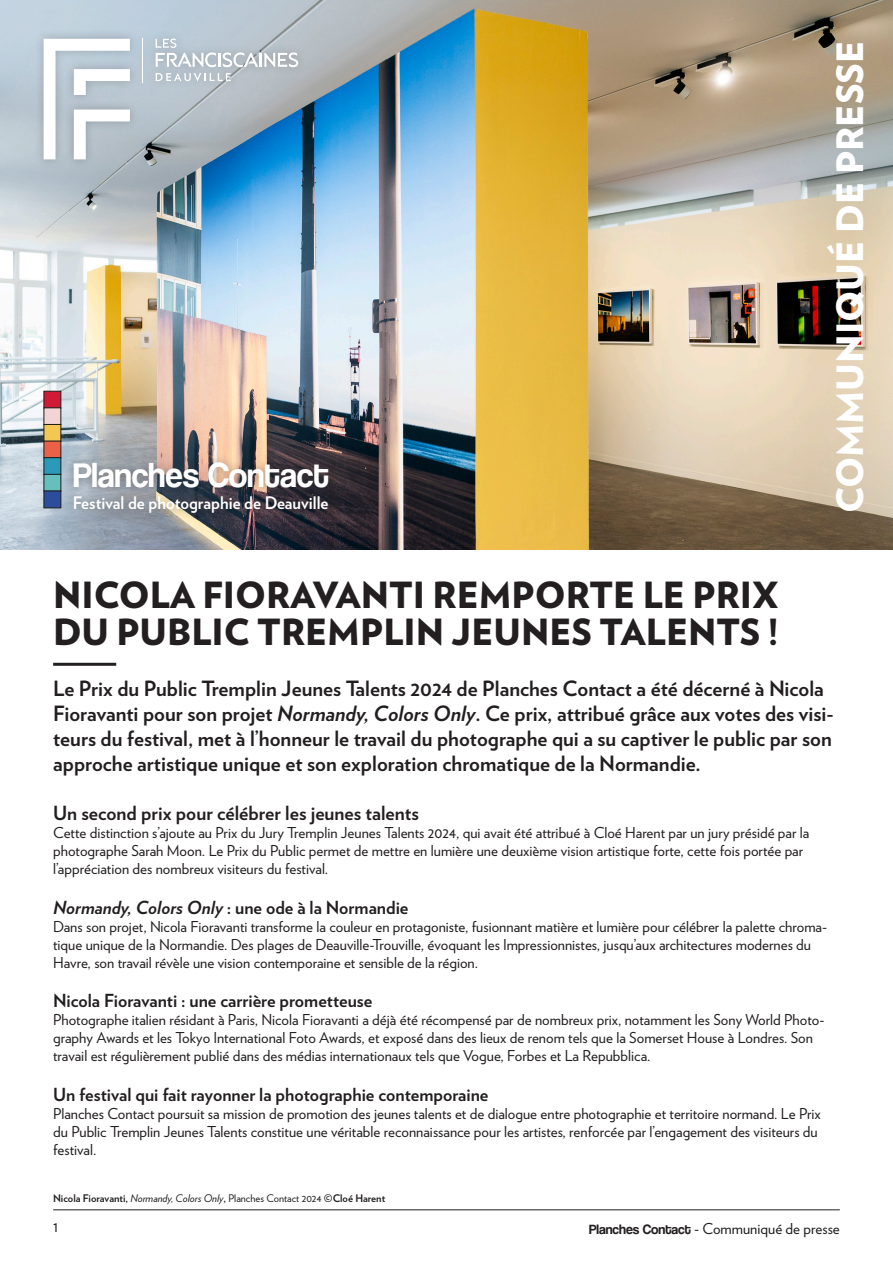
<style>
.page{position:relative;width:893px;height:1263px;background:#fff}
.page>*{position:absolute;margin:0;border:0;box-sizing:border-box;transform-origin:0 0}
.t1{font:900 36.3px "Verlag";color:#fff}
.t2{font:900 36px/37.5px "Verlag";color:#231f20}
.t3{font:35.85px "Coolvetica Rg";color:#fff}
.t4{font:700 21px/25.2px "Verlag";color:#231f20}
.t5{font:700 19.5px "Verlag";color:#231f20}
.t6{font:700 18px "Verlag";color:#231f20}
.t7{font:italic 700 18px "Verlag";color:#231f20}
.t8{font:700 17.25px "Verlag";color:#fff}
.t9{font:15px/18px "Verlag";color:#231f20}
.t10{font:700 10.5px "Verlag";color:#231f20}
.s1{font-style:italic}
.s2{font-style:normal}
.s3{font-weight:400;font-style:italic}
.s4{font-weight:400}
.s5{font-family:"Coolvetica Rg";font-size:14.1px}
</style>
<div class="page">
<hr style="left:53px;top:1209px;width:787px;height:1px;background:#231f20">
<img style="left:0;top:0;width:893px;height:550px">
<hr style="left:53px;top:663px;width:63px;height:3px;background:#231f20">
<div style="left:34px;top:29px;width:274px;height:140px;background:#231f20;opacity:.25"></div>
<svg style="left:44px;top:39px;width:86px;height:120px"></svg>
<svg style="left:156px;top:73px;width:75px;height:8px"></svg>
<hr style="left:142px;top:38px;width:1px;height:45px;background:#fff">
<svg style="left:156px;top:39px;width:142px;height:28px"></svg>
<div style="left:64px;top:453px;width:274px;height:70px;background:#231f20;opacity:.35"></div>
<div style="left:44px;top:391px;width:17px;height:17px;background:#d11a36;border:1px solid #1c1c1c"></div>
<div style="left:44px;top:407px;width:17px;height:18px;background:#f2d4d4;border:1px solid #1c1c1c"></div>
<div style="left:44px;top:424px;width:17px;height:18px;background:#f2c754;border:1px solid #1c1c1c"></div>
<div style="left:44px;top:441px;width:17px;height:17px;background:#eb6147"></div>
<div style="left:44px;top:457px;width:17px;height:18px;background:#2b99b8;border:1px solid #1c1c1c"></div>
<div style="left:44px;top:474px;width:17px;height:18px;background:#66bfba;border:1px solid #1c1c1c"></div>
<div style="left:44px;top:491px;width:17px;height:17px;background:#2b4d9c;border:1px solid #1c1c1c"></div>
<h3 class="t3" style="left:73px;top:454px;width:257px">Planches Contact</h3>
<p class="t8" style="left:73px;top:489px;width:257px">Festival de photographie de Deauville</p>
<p class="t2" style="left:53px;top:574px;width:727px">NICOLA FIORAVANTI REMPORTE LE PRIX<br>DU PUBLIC TREMPLIN JEUNES TALENTS !</p>
<p class="t1" style="left:820px;top:513px;width:474px;rotate:-90deg">COMMUNIQUÉ DE PRESSE</p>
<p class="t4" style="left:53px;top:674px;width:782px">Le Prix du Public Tremplin Jeunes Talents 2024 de Planches Contact a été décerné à Nicola Fioravanti pour son projet <span class="s1">Normandy, Colors Only</span>. Ce prix, attribué grâce aux votes des visi&shy;teurs du festival, met à l’honneur le travail du photographe qui a su captiver le public par son approche artistique unique et son exploration chromatique de la Normandie.</p>
<p class="t5" style="left:53px;top:798px;width:367px">Un second prix pour célébrer les jeunes talents</p>
<p class="t9" style="left:53px;top:823px;width:758px">Cette distinction s’ajoute au Prix du Jury Tremplin Jeunes Talents 2024, qui avait été attribué à Cloé Harent par un jury présidé par la photographe Sarah Moon. Le Prix du Public permet de mettre en lumière une deuxième vision artistique forte, cette fois portée par l’appréciation des nombreux visiteurs du festival.</p>
<p class="t7" style="left:53px;top:893px;width:357px">Normandy, Colors Only <span class="s2">: une ode à la Normandie</span></p>
<p class="t9" style="left:53px;top:916px;width:776px">Dans son projet, Nicola Fioravanti transforme la couleur en protagoniste, fusionnant matière et lumière pour célébrer la palette chroma&shy;tique unique de la Normandie. Des plages de Deauville-Trouville, évoquant les Impressionnistes, jusqu’aux architectures modernes du<br>Havre, son travail révèle une vision contemporaine et sensible de la région.</p>
<p class="t6" style="left:53px;top:986px;width:321px">Nicola Fioravanti : une carrière prometteuse</p>
<p class="t9" style="left:53px;top:1010px;width:773px">Photographe italien résidant à Paris, Nicola Fioravanti a déjà été récompensé par de nombreux prix, notamment les Sony World Photo&shy;graphy Awards et les Tokyo International Foto Awards, et exposé dans des lieux de renom tels que la Somerset House à Londres. Son travail est régulièrement publié dans des médias internationaux tels que Vogue, Forbes et La Repubblica.</p>
<p class="t6" style="left:53px;top:1080px;width:437px">Un festival qui fait rayonner la photographie contemporaine</p>
<p class="t9" style="left:53px;top:1104px;width:769px">Planches Contact poursuit sa mission de promotion des jeunes talents et de dialogue entre photographie et territoire normand. Le Prix du Public Tremplin Jeunes Talents constitue une véritable reconnaissance pour les artistes, renforcée par l’engagement des visiteurs du festival.</p>
<p class="t10" style="left:53px;top:1190px;width:334px">Nicola Fioravanti, <span class="s3">Normandy, Colors Only</span>, <span class="s4">Planches Contact 2024</span> ©Cloé Harent</p>
<p class="t9" style="left:53px;top:1217px;width:7px">1</p>
<p class="t9" style="left:589px;top:1219px;width:252px"><span class="s5">Planches Contact</span> - Communiqué de presse</p>
</div>
